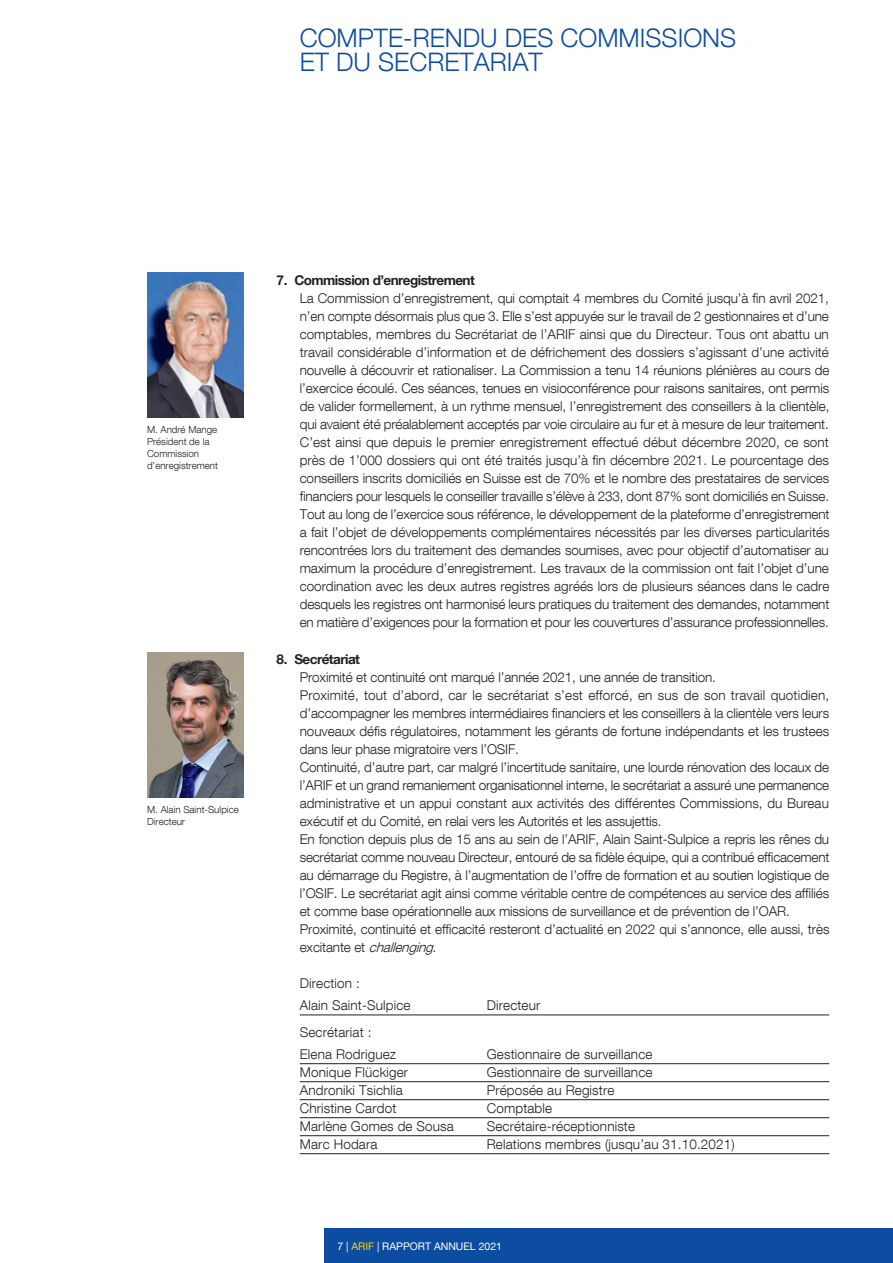
<style>
.page{position:relative;width:893px;height:1263px;background:#fff}
.page>*{position:absolute;margin:0;border:0;box-sizing:border-box;transform-origin:0 0}
._01_titre{font:300 25.5px/24px "Helvetica Neue LT Com";color:#0d4da1}
._04_txt{font:300 13.5px/18px "Helvetica Neue LT Com";letter-spacing:-.005em;color:#231f20;text-align:justify}
._02_ss-titre{font:700 13.5px "Helvetica Neue LT Com";letter-spacing:-.04em;color:#231f20}
.t1{font:10.5px "Helvetica Neue LT Com";color:#fff}
.table_matieres{font:300 9.75px/12px "Helvetica Neue LT Com";color:#231f20}
.s1{font-style:italic}
.s2{color:#fed304}
</style>
<div class="page">
<hr style="left:0;top:1229px;width:1px;height:34px;background:#0d4da1">
<hr style="left:300px;top:1015px;width:529px;height:1px;background:#231f20">
<hr style="left:300px;top:1063px;width:529px;height:1px;background:#231f20">
<hr style="left:300px;top:1081px;width:529px;height:1px;background:#231f20">
<hr style="left:300px;top:1099px;width:529px;height:1px;background:#231f20">
<hr style="left:300px;top:1117px;width:529px;height:1px;background:#231f20">
<hr style="left:300px;top:1135px;width:529px;height:1px;background:#231f20">
<hr style="left:300px;top:1153px;width:529px;height:1px;background:#231f20">
<img style="left:147px;top:652px;width:97px;height:145px">
<div style="left:325px;top:1229px;width:568px;height:34px;background:#0d4da1"></div>
<img style="left:147px;top:272px;width:97px;height:145px">
<p class="_01_titre" style="left:300px;top:25px;width:438px">COMPTE-RENDU DES COMMISSIONS<br>ET DU SECRETARIAT</p>
<p class="table_matieres" style="left:147px;top:423px;width:72px">M. André Mange</p>
<p class="table_matieres" style="left:147px;top:435px;width:64px">Président de la<br>Commission</p>
<p class="table_matieres" style="left:147px;top:459px;width:72px">d’enregistrement</p>
<p class="table_matieres" style="left:147px;top:803px;width:93px">M. Alain Saint-Sulpice</p>
<p class="table_matieres" style="left:147px;top:815px;width:39px">Directeur</p>
<p class="_02_ss-titre" style="left:276px;top:271px;width:200px">7. Commission d’enregistrement</p>
<p class="_04_txt" style="left:300px;top:289px;width:531px">La Commission d’enregistrement, qui comptait 4 membres du Comité jusqu’à fin avril 2021, n’en compte désormais plus que 3. Elle s’est appuyée sur le travail de 2 gestionnaires et d’une comptables, membres du Secrétariat de l’ARIF ainsi que du Directeur. Tous ont abattu un travail considérable d’information et de défrichement des dossiers s’agissant d’une activité nouvelle à découvrir et rationaliser. La Commission a tenu 14 réunions plénières au cours de l’exercice écoulé. Ces séances, tenues en visioconférence pour raisons sanitaires, ont permis de valider formellement, à un rythme mensuel, l’enregistrement des conseillers à la clientèle, qui avaient été préalablement acceptés par voie circulaire au fur et à mesure de leur traitement.<br>C’est ainsi que depuis le premier enregistrement effectué début décembre 2020, ce sont près de 1’000 dossiers qui ont été traités jusqu’à fin décembre 2021. Le pourcentage des conseillers inscrits domiciliés en Suisse est de 70% et le nombre des prestataires de services financiers pour lesquels le conseiller travaille s’élève à 233, dont 87% sont domiciliés en Suisse.<br>Tout au long de l’exercice sous référence, le développement de la plateforme d’enregistrement a fait l’objet de développements complémentaires nécessités par les diverses particularités rencontrées lors du traitement des demandes soumises, avec pour objectif d’automatiser au maximum la procédure d’enregistrement. Les travaux de la commission ont fait l’objet d’une coordination avec les deux autres registres agréés lors de plusieurs séances dans le cadre desquels les registres ont harmonisé leurs pratiques du traitement des demandes, notamment en matière d’exigences pour la formation et pour les couvertures d’assurance professionnelles.</p>
<p class="_02_ss-titre" style="left:276px;top:651px;width:85px">8. Secrétariat</p>
<p class="_04_txt" style="left:300px;top:668px;width:418px">Proximité et continuité ont marqué l’année 2021, une année de transition.</p>
<p class="_04_txt" style="left:300px;top:686px;width:531px">Proximité, tout d’abord, car le secrétariat s’est efforcé, en sus de son travail quotidien, d’accompagner les membres intermédiaires financiers et les conseillers à la clientèle vers leurs nouveaux défis régulatoires, notamment les gérants de fortune indépendants et les trustees dans leur phase migratoire vers l’OSIF.</p>
<p class="_04_txt" style="left:300px;top:758px;width:531px">Continuité, d’autre part, car malgré l’incertitude sanitaire, une lourde rénovation des locaux de l’ARIF et un grand remaniement organisationnel interne, le secrétariat a assuré une permanence administrative et un appui constant aux activités des différentes Commissions, du Bureau exécutif et du Comité, en relai vers les Autorités et les assujettis.</p>
<p class="_04_txt" style="left:300px;top:830px;width:531px">En fonction depuis plus de 15 ans au sein de l’ARIF, Alain Saint-Sulpice a repris les rênes du secrétariat comme nouveau Directeur, entouré de sa fidèle équipe, qui a contribué efficacement au démarrage du Registre, à l’augmentation de l’offre de formation et au soutien logistique de l’OSIF. Le secrétariat agit ainsi comme véritable centre de compétences au service des affiliés et comme base opérationnelle aux missions de surveillance et de prévention de l’OAR.</p>
<p class="_04_txt" style="left:300px;top:920px;width:531px">Proximité, continuité et efficacité resteront d’actualité en 2022 qui s’annonce, elle aussi, très e x c i t a n t e e t <span class="s1">challenging</span>.</p>
<p class="_04_txt" style="left:300px;top:974px;width:62px">Direction :</p>
<p class="_04_txt" style="left:300px;top:996px;width:112px">Alain Saint-Sulpice</p>
<p class="_04_txt" style="left:487px;top:996px;width:55px">Directeur</p>
<p class="_04_txt" style="left:300px;top:1023px;width:73px">Secrétariat :</p>
<p class="_04_txt" style="left:300px;top:1045px;width:98px">Elena Rodriguez</p>
<p class="_04_txt" style="left:487px;top:1045px;width:167px">Gestionnaire de surveillance</p>
<p class="_04_txt" style="left:300px;top:1063px;width:110px">Monique Flückiger</p>
<p class="_04_txt" style="left:487px;top:1063px;width:167px">Gestionnaire de surveillance</p>
<p class="_04_txt" style="left:300px;top:1081px;width:105px">Androniki Tsichlia</p>
<p class="_04_txt" style="left:487px;top:1081px;width:129px">Préposée au Registre</p>
<p class="_04_txt" style="left:300px;top:1099px;width:98px">Christine Cardot</p>
<p class="_04_txt" style="left:487px;top:1099px;width:67px">Comptable</p>
<p class="_04_txt" style="left:300px;top:1117px;width:156px">Marlène Gomes de Sousa</p>
<p class="_04_txt" style="left:487px;top:1117px;width:150px">Secrétaire-réceptionniste</p>
<p class="_04_txt" style="left:300px;top:1135px;width:79px">Marc Hodara</p>
<p class="_04_txt" style="left:487px;top:1135px;width:249px">Relations membres (jusqu’au 31.10.2021)</p>
<p class="t1" style="left:337px;top:1240px;width:166px">7 | <span class="s2">ARIF</span> | RAPPORT ANNUEL 2021</p>
<p class="t1" style="left:359px;top:1240px;width:166px">7 | <span class="s2">ARIF</span> | RAPPORT ANNUEL 2021</p>
</div>
